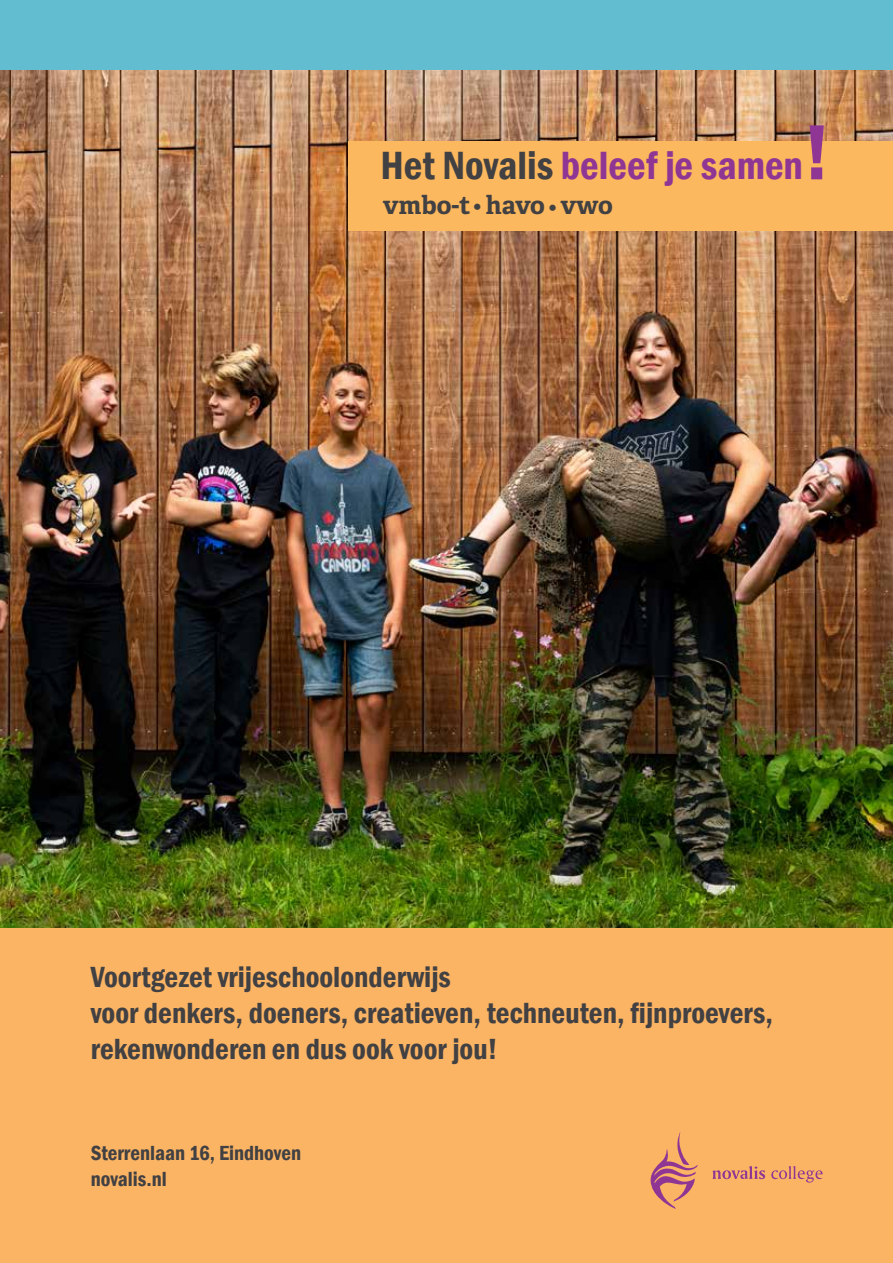
<style>
.page{position:relative;width:893px;height:1263px;background:#fff}
.page>*{position:absolute;margin:0;border:0;box-sizing:border-box;transform-origin:0 0}
.t1{font:600 condensed 40.5px "Franklin Gothic";color:#8f3694}
.t2{font:600 condensed 30px/36px "Franklin Gothic";color:#414042}
.t3{font:300 26.4px "Segoe UI";color:#414042}
.t4{font:700 25.35px "Adelle";color:#414042}
.t5{font:600 condensed 21px/25.2px "Franklin Gothic";color:#414042}
.s1{color:#414042}
.s2{font-size:81px}
.s3{font-family:"Segoe UI";font-weight:300;font-size:26.4px}
</style>
<div class="page">
<div style="left:0;top:775px;width:893px;height:488px;background:#fbb464"></div>
<div style="left:0;top:0;width:893px;height:842px;background:#62bdd0"></div>
<img style="left:0;top:70px;width:893px;height:858px">
<div style="left:349px;top:141px;width:544px;height:89px;background:#fcb85e"></div>
<svg style="left:712px;top:1166px;width:53px;height:13px"></svg>
<svg style="left:771px;top:1166px;width:52px;height:16px"></svg>
<svg style="left:650px;top:1132px;width:48px;height:77px"></svg>
<h1 class="t1" style="left:380px;top:139px;width:452px"><span class="s1">Het Novalis</span> beleef je samen<span class="s2">!</span></h1>
<p class="t4" style="left:383px;top:189px;width:232px">vmbo-t <span class="s3">•</span>havo vwo</p>
<p class="t3" style="left:547px;top:186px;width:12px">•</p>
<p class="t2" style="left:91px;top:959px;width:684px">Voortgezet vrijeschoolonderwijs<br>voor denkers, doeners, creatieven, techneuten, fijnproevers, rekenwonderen en dus ook voor jou!</p>
<p class="t5" style="left:91px;top:1140px;width:212px">Sterrenlaan 16, Eindhoven novalis.nl</p>
</div>
